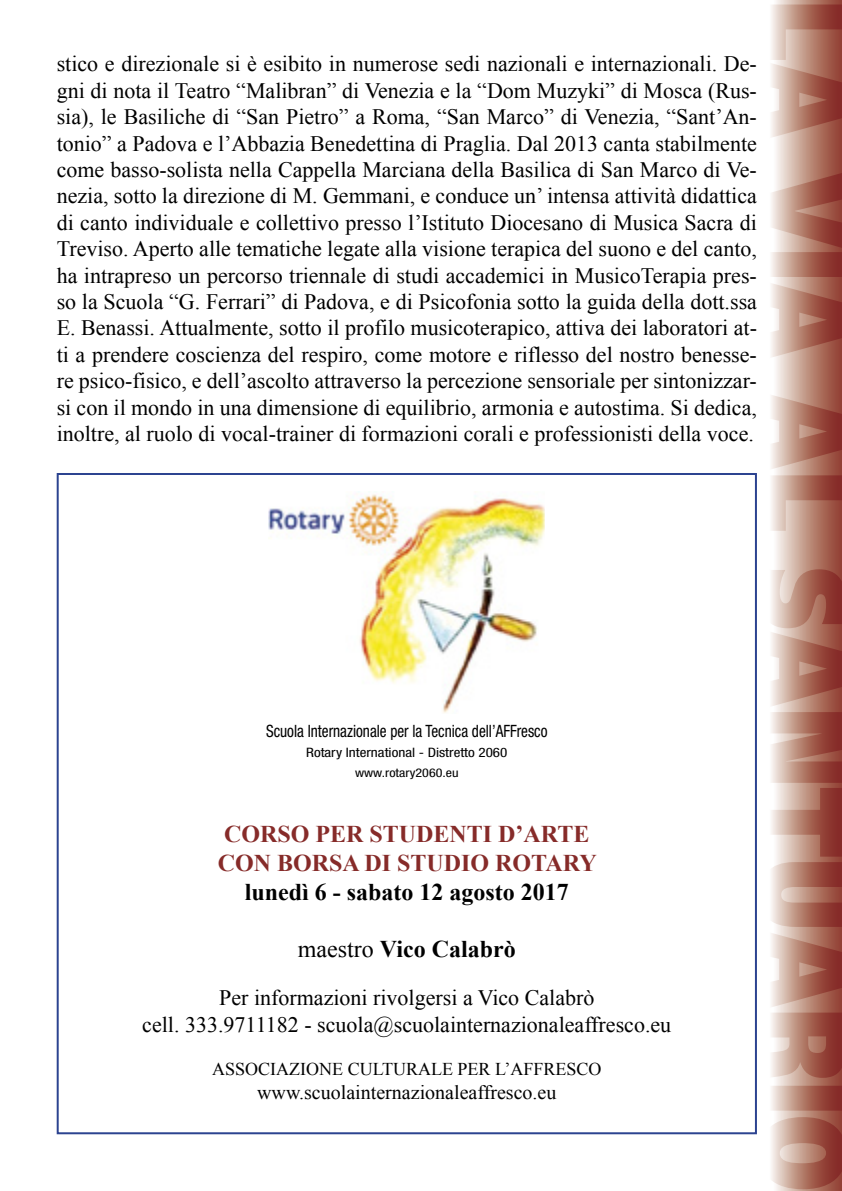
<style>
.page{position:relative;width:842px;height:1191px;background:#fff}
.page>*{position:absolute;margin:0;border:0;box-sizing:border-box;transform-origin:0 0}
.t1{font:700 24px/28.8px "Times New Roman";color:#862b29}
.t2{font:700 24px "Times New Roman";color:#000}
.t3{font:22px/26.4px "Times New Roman";color:#000;text-align:justify}
.t4{font:20px "Times New Roman";color:#000}
.t5{font:18px "Times New Roman";color:#000}
.t6{font:condensed 17px "Helvetica Neue";color:#000;scale:.9 1}
.t7{font:condensed 13px "Helvetica Neue";color:#000;scale:1.16 1}
.t8{font:condensed 12px "Helvetica Neue";color:#000;scale:1.17 1}
.s1{font-weight:400}
</style>
<div class="page">
<img style="left:269px;top:494px;width:276px;height:219px">
<svg style="left:771px;top:5px;width:71px;height:1184px;background:#b9877a"></svg>
<p class="t3" style="left:57px;top:50px;width:702px">stico e direzionale si è esibito in numerose sedi nazionali e internazionali. De&shy;gni di nota il Teatro “Malibran” di Venezia e la “Dom Muzyki” di Mosca (Rus&shy;sia), le Basiliche di “San Pietro” a Roma, “San Marco” di Venezia, “Sant’An&shy;tonio” a Padova e l’Abbazia Benedettina di Praglia. Dal 2013 canta stabilmente come basso-solista nella Cappella Marciana della Basilica di San Marco di Ve&shy;nezia, sotto la direzione di M. Gemmani, e conduce un’ intensa attività didattica di canto individuale e collettivo presso l’Istituto Diocesano di Musica Sacra di Treviso. Aperto alle tematiche legate alla visione terapica del suono e del canto, ha intrapreso un percorso triennale di studi accademici in MusicoTerapia pres&shy;so la Scuola “G. Ferrari” di Padova, e di Psicofonia sotto la guida della dott.ssa E. Benassi. Attualmente, sotto il profilo musicoterapico, attiva dei laboratori at&shy;ti a prendere coscienza del respiro, come motore e riflesso del nostro benesse&shy;re psico-fisico, e dell’ascolto attraverso la percezione sensoriale per sintonizzar&shy;si con il mondo in una dimensione di equilibrio, armonia e autostima. Si dedica, inoltre, al ruolo di vocal-trainer di formazioni corali e professionisti della voce.</p>
<p class="t6" style="left:266px;top:720px;width:314px">Scuola Internazionale per la Tecnica dell’AFFresco</p>
<p class="t7" style="left:306px;top:745px;width:175px">Rotary International - Distretto 2060</p>
<p class="t8" style="left:355px;top:765px;width:90px">www.rotary2060.eu</p>
<p class="t1" style="left:218px;top:819px;width:380px">CORSO PER STUDENTI D’ARTE<br>CON BORSA DI STUDIO ROTARY</p>
<p class="t2" style="left:245px;top:875px;width:326px">lunedì 6 - sabato 12 agosto 2017</p>
<p class="t2" style="left:298px;top:932px;width:219px"><span class="s1">maestro</span> Vico Calabrò</p>
<p class="t3" style="left:142px;top:984px;width:530px;text-align:center">Per informazioni rivolgersi a Vico Calabrò<br>cell. 333.9711182 - scuola@scuolainternazionaleaffresco.eu</p>
<p class="t5" style="left:212px;top:1056px;width:391px">ASSOCIAZIONE CULTURALE PER L’AFFRESCO</p>
<p class="t4" style="left:257px;top:1078px;width:301px">www.scuolainternazionaleaffresco.eu</p>
</div>
